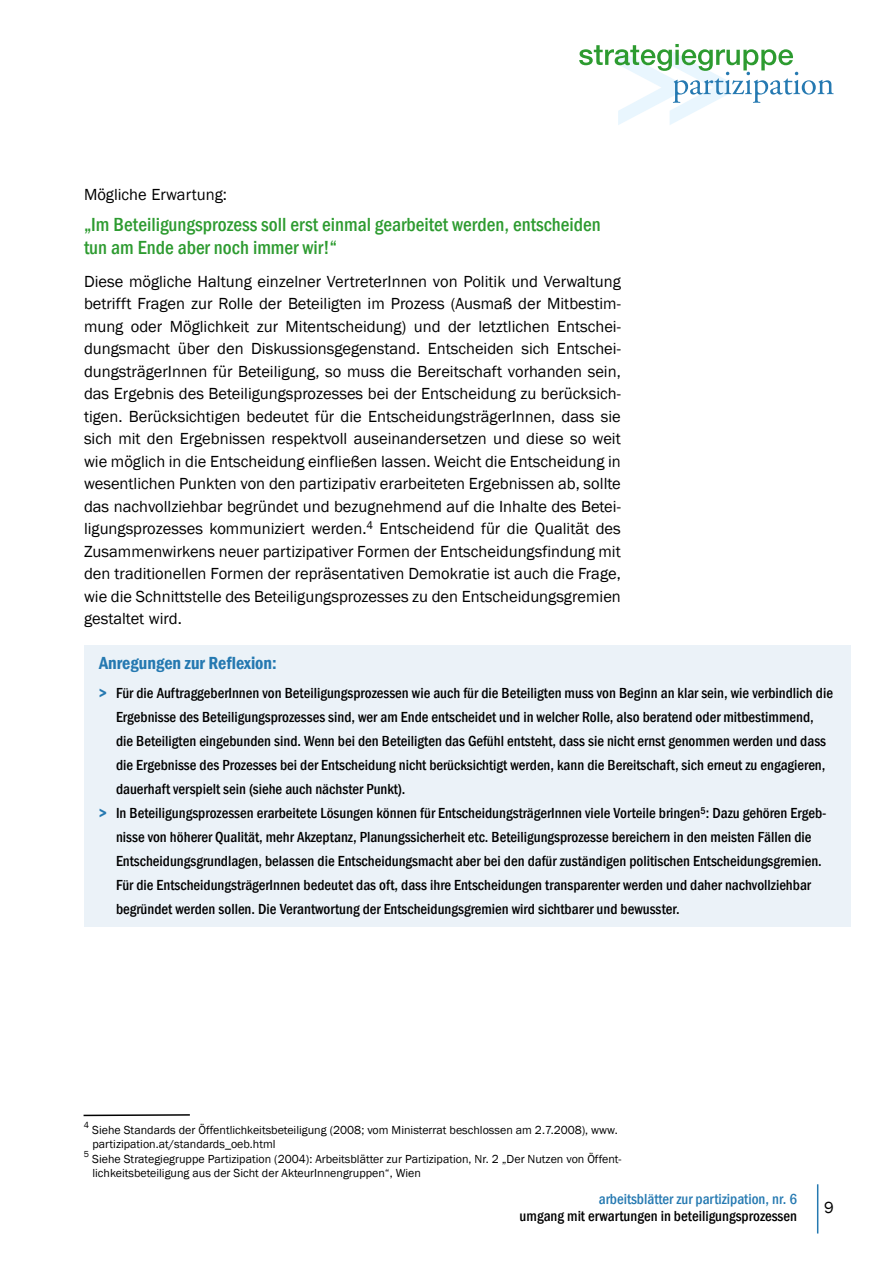
<style>
.page{position:relative;width:893px;height:1263px;background:#fff}
.page>*{position:absolute;margin:0;border:0;box-sizing:border-box;transform-origin:0 0}
.t1{font:500 condensed 19.5px/22.5px "Franklin Gothic";color:#2d9b30}
.t2{font:600 condensed 18px "Franklin Gothic";color:#2579b1}
.t3{font:16.5px/22.5px "Franklin Gothic";color:#000;text-align:justify}
.t4{font:500 condensed 15px "Franklin Gothic";color:#000}
.t5{font:500 condensed 15px "Franklin Gothic";color:#2579b1}
.t6{font:12px/14.4px "Franklin Gothic";color:#000}
.t7{font:9px "Franklin Gothic";color:#000}
.s1{font-weight:600;color:#2579b1}
</style>
<div class="page">
<hr style="left:817px;top:1184px;width:1px;height:49px;background:#2579b1">
<svg style="left:579px;top:44px;width:254px;height:81px"></svg>
<div style="left:84px;top:645px;width:766px;height:282px;background:#ebf2f8"></div>
<svg style="left:83px;top:1114px;width:107px;height:3px"></svg>
<p class="t3" style="left:84px;top:184px;width:144px">Mögliche Erwartung:</p>
<h1 class="t1" style="left:84px;top:213px;width:518px">„Im Beteiligungsprozess soll erst einmal gearbeitet werden, entscheiden tun am Ende aber noch immer wir!“</h1>
<p class="t3" style="left:84px;top:270px;width:538px">Diese mögliche Haltung einzelner VertreterInnen von Politik und Verwaltung betrifft Fragen zur Rolle der Beteiligten im Prozess (Ausmaß der Mitbestim&shy;mung oder Möglichkeit zur Mitentscheidung) und der letztlichen Entschei&shy;dungsmacht über den Diskussionsgegenstand. Entscheiden sich Entschei&shy;dungsträgerInnen für Beteiligung, so muss die Bereitschaft vorhanden sein, das Ergebnis des Beteiligungsprozesses bei der Entscheidung zu berücksich&shy;tigen. Berücksichtigen bedeutet für die EntscheidungsträgerInnen, dass sie sich mit den Ergebnissen respektvoll auseinandersetzen und diese so weit wie möglich in die Entscheidung einfließen lassen. Weicht die Entscheidung in wesentlichen Punkten von den partizipativ erarbeiteten Ergebnissen ab, sollte das nachvollziehbar begründet und bezugnehmend auf die Inhalte des Betei&shy;ligungsprozesses kommuniziert werden.<sup>4</sup> Entscheidend für die Qualität des Zusammenwirkens neuer partizipativer Formen der Entscheidungsfindung mit den traditionellen Formen der repräsentativen Demokratie ist auch die Frage, wie die Schnittstelle des Beteiligungsprozesses zu den Entscheidungsgremien gestaltet wird.</p>
<p class="t2" style="left:99px;top:651px;width:179px">Anregungen zur Reflexion:</p>
<p class="t4" style="left:99px;top:683px;width:735px"><span class="s1">&gt;</span> Für die AuftraggeberInnen von Beteiligungsprozessen wie auch für die Beteiligten muss von Beginn an klar sein, wie verbindlich die</p>
<p class="t4" style="left:116px;top:707px;width:699px">Ergebnisse des Beteiligungsprozesses sind, wer am Ende entscheidet und in welcher Rolle, also beratend oder mitbestimmend,</p>
<p class="t4" style="left:116px;top:731px;width:712px">die Beteiligten eingebunden sind. Wenn bei den Beteiligten das Gefühl entsteht, dass sie nicht ernst genommen werden und dass</p>
<p class="t4" style="left:116px;top:755px;width:711px">die Ergebnisse des Prozesses bei der Entscheidung nicht berücksichtigt werden, kann die Bereitschaft, sich erneut zu engagieren,</p>
<p class="t4" style="left:116px;top:779px;width:291px">dauerhaft verspielt sein (siehe auch nächster Punkt).</p>
<p class="t4" style="left:99px;top:803px;width:729px"><span class="s1">&gt;</span> In Beteiligungsprozessen erarbeitete Lösungen können für EntscheidungsträgerInnen viele Vorteile bringen<sup>5</sup>: Dazu gehören Ergeb-</p>
<p class="t4" style="left:116px;top:827px;width:697px">nisse von höherer Qualität, mehr Akzeptanz, Planungssicherheit etc. Beteiligungsprozesse bereichern in den meisten Fällen die</p>
<p class="t4" style="left:116px;top:851px;width:707px">Entscheidungsgrundlagen, belassen die Entscheidungsmacht aber bei den dafür zuständigen politischen Entscheidungsgremien.</p>
<p class="t4" style="left:116px;top:875px;width:696px">Für die EntscheidungsträgerInnen bedeutet das oft, dass ihre Entscheidungen transparenter werden und daher nachvollziehbar</p>
<p class="t4" style="left:116px;top:899px;width:565px">begründet werden sollen. Die Verantwortung der Entscheidungsgremien wird sichtbarer und bewusster.</p>
<p class="t7" style="left:84px;top:1119px;width:7px">4</p>
<p class="t6" style="left:92px;top:1123px;width:527px">Siehe Standards der Öffentlichkeitsbeteiligung (2008; vom Ministerrat beschlossen am 2.7.2008), www. partizipation.at/standards_oeb.html</p>
<p class="t7" style="left:84px;top:1148px;width:7px">5</p>
<p class="t6" style="left:92px;top:1151px;width:531px">Siehe Strategiegruppe Partizipation (2004): Arbeitsblätter zur Partizipation, Nr. 2 „Der Nutzen von Öffent&shy;lichkeitsbeteiligung aus der Sicht der AkteurInnengruppen“, Wien</p>
<p class="t5" style="left:599px;top:1189px;width:200px">arbeitsblätter zur partizipation, nr. 6</p>
<p class="t4" style="left:520px;top:1206px;width:279px">umgang mit erwartungen in beteiligungsprozessen</p>
<p class="t3" style="left:824px;top:1197px;width:11px">9</p>
</div>
